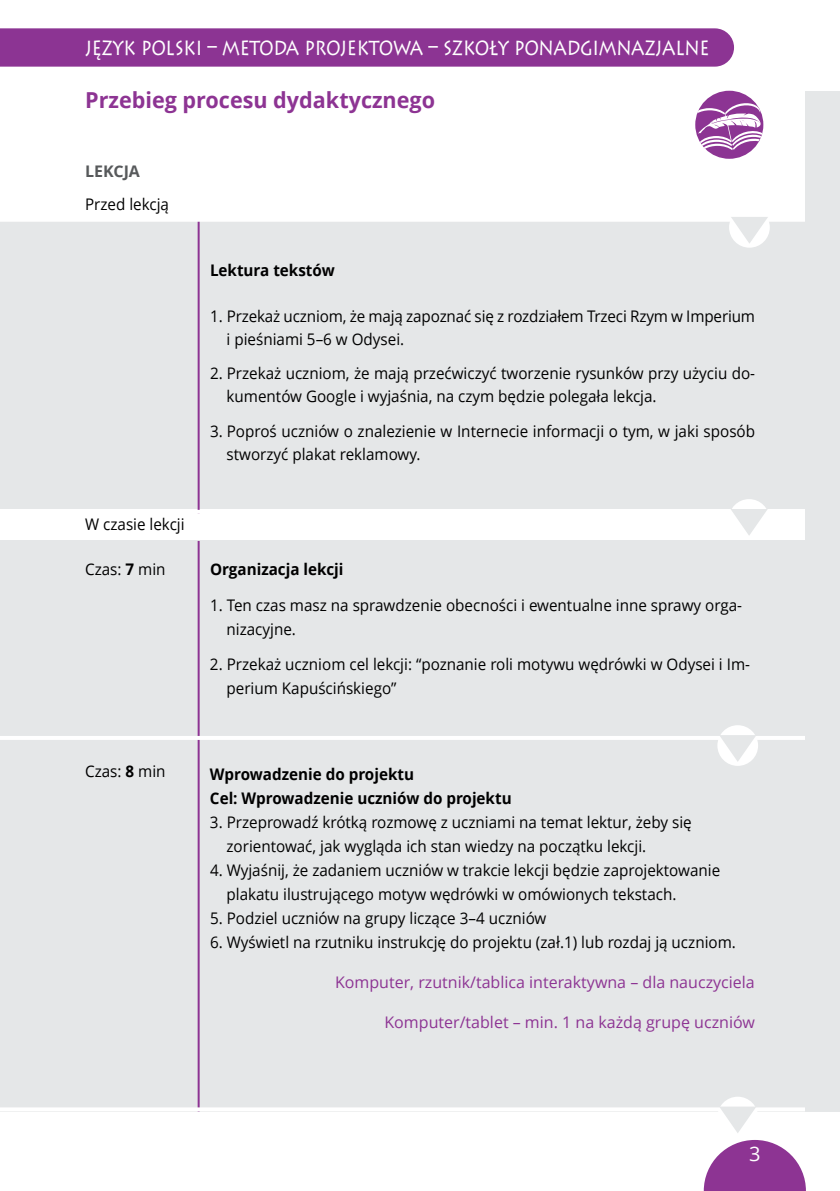
<style>
.page{position:relative;width:840px;height:1191px;background:#fff}
.page>*{position:absolute;margin:0;border:0;box-sizing:border-box;transform-origin:0 0}
.t1{font:24px "Lithos Pro";letter-spacing:-.015em;color:#fff;scale:.79 1}
.t2{font:700 22px "Open Sans";color:#8d3493}
.t3{font:20px "Open Sans";color:#fff}
.t4{font:16px/24px "Open Sans";color:#000;scale:.95 1}
.t5{font:16px "Open Sans";color:#8d3493}
.t6{font:700 16px/24px "Open Sans";color:#000;scale:.95 1}
.t7{font:700 16px "Open Sans";color:#57595b}
.s1{font-weight:700}
</style>
<div class="page">
<div style="left:0;top:28px;width:733px;height:39px;background:#8c3493"></div>
<div style="left:0;top:219px;width:839px;height:290px;background:#e5e7e8"></div>
<div style="left:0;top:540px;width:839px;height:571px;background:#e5e7e8"></div>
<hr style="left:197px;top:541px;width:2px;height:570px;background:#8d3493">
<hr style="left:197px;top:221px;width:2px;height:293px;background:#8d3493">
<hr style="left:0;top:218px;width:839px;height:4px;background:#fff">
<div style="left:728px;top:207px;width:41px;height:41px;background:#fff;border-radius:50%"></div>
<svg style="left:730px;top:217px;width:37px;height:27px"></svg>
<hr style="left:0;top:510px;width:839px;height:4px;background:#fff">
<div style="left:728px;top:499px;width:41px;height:41px;background:#fff;border-radius:50%"></div>
<svg style="left:731px;top:509px;width:36px;height:26px"></svg>
<hr style="left:0;top:736px;width:828px;height:4px;background:#fff">
<div style="left:717px;top:725px;width:40px;height:41px;background:#fff;border-radius:50%"></div>
<svg style="left:718px;top:735px;width:38px;height:27px"></svg>
<hr style="left:0;top:1107px;width:828px;height:4px;background:#fff">
<div style="left:717px;top:1096px;width:40px;height:41px;background:#fff;border-radius:50%"></div>
<svg style="left:718px;top:1106px;width:38px;height:27px"></svg>
<div style="left:694px;top:91px;width:69px;height:68px;background:#8c3493;border-radius:50%"></div>
<svg style="left:697px;top:102px;width:64px;height:48px"></svg>
<svg style="left:703px;top:1140px;width:102px;height:51px"></svg>
<div style="left:805px;top:91px;width:34px;height:1020px;background:#e5e7e8"></div>
<h1 class="t1" style="left:85px;top:33px;width:791px">JĘZYK POLSKI – METODA PROJEKTOWA – SZKOŁY PONADGIMNAZJALNE</h1>
<h2 class="t2" style="left:85px;top:84px;width:351px">Przebieg procesu dydaktycznego</h2>
<p class="t7" style="left:85px;top:160px;width:56px">LeKCja</p>
<p class="t4" style="left:85px;top:192px;width:90px">Przed lekcją</p>
<p class="t4" style="left:85px;top:511px;width:106px">W czasie lekcji</p>
<p class="t4" style="left:85px;top:557px;width:86px">Czas: <span class="s1">7</span> min</p>
<p class="t6" style="left:210px;top:258px;width:133px">Lektura tekstów</p>
<p class="t4" style="left:226px;top:304px;width:557px;line-height:23px;text-indent:-17px">1. Przekaż uczniom, że mają zapoznać się z rozdziałem Trzeci Rzym w Imperium i pieśniami 5–6 w Odysei.</p>
<p class="t4" style="left:226px;top:361px;width:557px;line-height:23px;text-indent:-17px">2. Przekaż uczniom, że mają przećwiczyć tworzenie rysunków przy użyciu do&shy;kumentów Google i wyjaśnia, na czym będzie polegała lekcja.</p>
<p class="t4" style="left:226px;top:419px;width:557px;line-height:23px;text-indent:-16px">3. Poproś uczniów o znalezienie w Internecie informacji o tym, w jaki sposób stworzyć plakat reklamowy.</p>
<p class="t6" style="left:210px;top:557px;width:142px">Organizacja lekcji</p>
<p class="t4" style="left:226px;top:592px;width:544px;text-indent:-16px">1. Ten czas masz na sprawdzenie obecności i ewentualne inne sprawy orga&shy;nizacyjne.</p>
<p class="t4" style="left:226px;top:652px;width:552px;text-indent:-16px">2. Przekaż uczniom cel lekcji: “poznanie roli motywu wędrówki w Odysei i Im&shy;perium Kapuścińskiego”</p>
<p class="t4" style="left:85px;top:758px;width:86px">Czas: <span class="s1">8</span> min</p>
<p class="t6" style="left:210px;top:762px;width:319px">Wprowadzenie do projektu<br>Cel: Wprowadzenie uczniów do projektu</p>
<p class="t4" style="left:226px;top:810px;width:491px;text-indent:-17px">3. Przeprowadź krótką rozmowę z uczniami na temat lektur, żeby się zorientować, jak wygląda ich stan wiedzy na początku lekcji.</p>
<p class="t4" style="left:226px;top:858px;width:521px;text-indent:-17px">4. Wyjaśnij, że zadaniem uczniów w trakcie lekcji będzie zaprojektowanie plakatu ilustrującego motyw wędrówki w omówionych tekstach.</p>
<p class="t4" style="left:210px;top:906px;width:355px">5. Podziel uczniów na grupy liczące 3–4 uczniów</p>
<p class="t4" style="left:210px;top:930px;width:554px">6. Wyświetl na rzutniku instrukcję do projektu (zał.1) lub rozdaj ją uczniom.</p>
<p class="t5" style="left:335px;top:971px;width:421px">Komputer, rzutnik/tablica interaktywna – dla nauczyciela</p>
<p class="t5" style="left:384px;top:1011px;width:371px">Komputer/tablet – min. 1 na każdą grupę uczniów</p>
<p class="t3" style="left:748px;top:1140px;width:13px">3</p>
</div>
